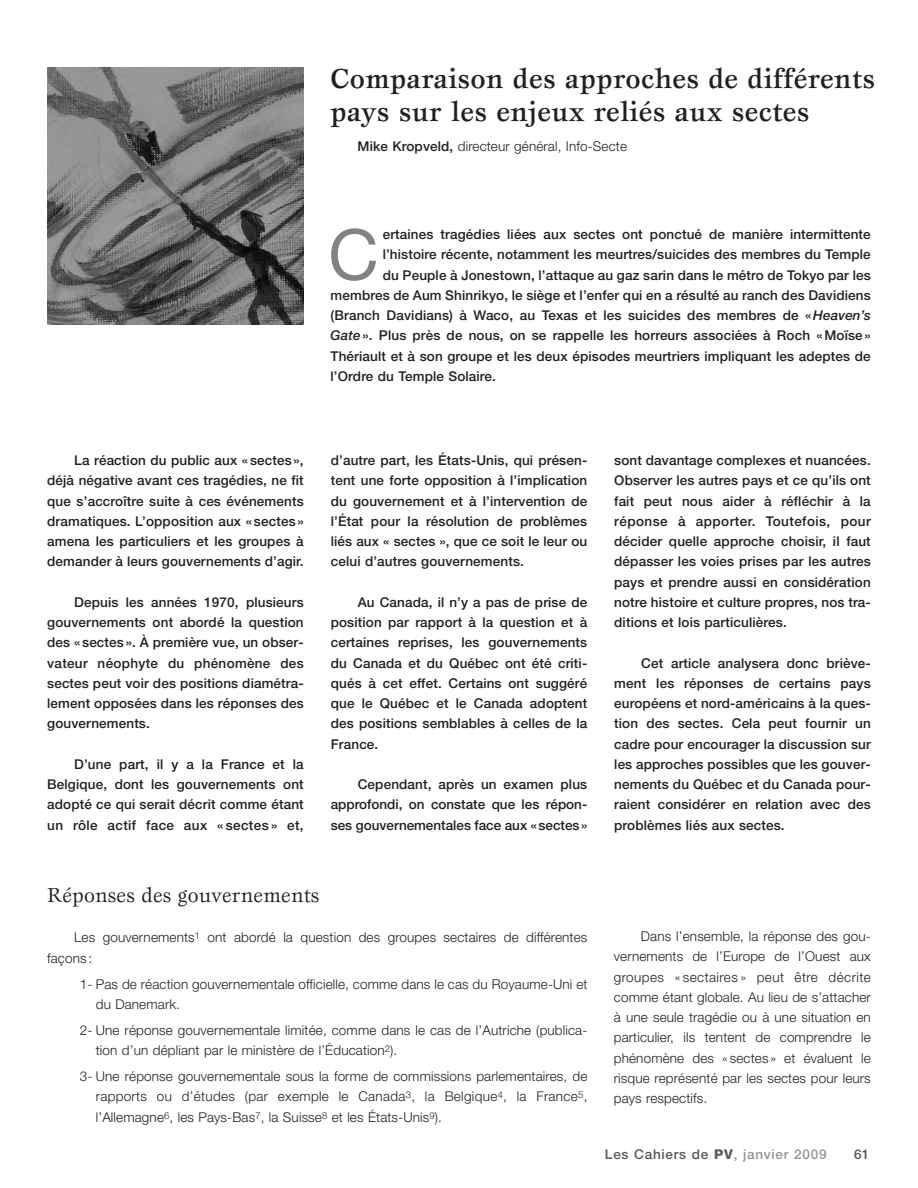
<style>
.page{position:relative;width:918px;height:1188px;background:#fff}
.page>*{position:absolute;margin:0;border:0;box-sizing:border-box;transform-origin:0 0}
.t1{font:70.2px "Helvetica Neue";color:#808284}
.t2{font:500 28.5px/33px "Esprit";letter-spacing:.01em;color:#231f20}
.t3{font:21px "Esprit";letter-spacing:.01em;color:#231f20}
.t4{font:500 13.5px/20.2px "Helvetica Neue";letter-spacing:.01em;color:#231f20;text-align:justify}
.t5{font:300 13.5px/20.2px "Helvetica Neue";letter-spacing:.01em;color:#231f20}
.t6{font:500 13.5px "Helvetica Neue";letter-spacing:.055em;color:#58595b}
.s1{font-weight:500}
.s2{font-style:italic}
.s3{font-weight:800}
.s4{color:#939598}
</style>
<div class="page">
<img style="left:47px;top:68px;width:257px;height:256px">
<h2 class="t2" style="left:331px;top:65px;width:546px">Comparaison des approches de différents pays sur les enjeux reliés aux sectes</h2>
<p class="t5" style="left:358px;top:137px;width:271px"><span class="s1">Mike Kropveld,</span> directeur général, Info-Secte</p>
<h1 class="t1" style="left:328px;top:230px;width:52px">C</h1>
<p class="t4" style="left:383px;top:225px;width:490px">ertaines tragédies liées aux sectes ont ponctué de manière intermittente</p>
<p class="t4" style="left:383px;top:246px;width:490px">l’histoire récente, notamment les meurtres/suicides des membres du Temple</p>
<p class="t4" style="left:383px;top:266px;width:490px">du Peuple à Jonestown, l’attaque au gaz sarin dans le métro de Tokyo par les</p>
<p class="t4" style="left:331px;top:286px;width:542px">membres de Aum Shinrikyo, le siège et l’enfer qui en a résulté au ranch des Davidiens</p>
<p class="t4" style="left:331px;top:306px;width:542px">(Branch Davidians) à Waco, au Texas et les suicides des membres de «<span class="s2">Heaven’s</span></p>
<p class="t4" style="left:331px;top:327px;width:542px"><span class="s2">Gate</span>». Plus près de nous, on se rappelle les horreurs associées à Roch «Moïse»</p>
<p class="t4" style="left:331px;top:347px;width:542px">Thériault et à son groupe et les deux épisodes meurtriers impliquant les adeptes de</p>
<p class="t4" style="left:331px;top:367px;width:167px">l’Ordre du Temple Solaire.</p>
<p class="t4" style="left:47px;top:451px;width:258px;text-indent:27px">La réaction du public aux «sectes», déjà négative avant ces tragédies, ne fit que s’accroître suite à ces événements dramatiques. L’opposition aux «sectes» amena les particuliers et les groupes à demander à leurs gouvernements d’agir.</p>
<p class="t4" style="left:47px;top:593px;width:258px;text-indent:27px">Depuis les années 1970, plusieurs gouvernements ont abordé la question des «sectes». À première vue, un obser&shy;vateur néophyte du phénomène des sectes peut voir des positions diamétra&shy;lement opposées dans les réponses des gouvernements.</p>
<p class="t4" style="left:47px;top:755px;width:258px;text-indent:27px">D’une part, il y a la France et la Belgique, dont les gouvernements ont adopté ce qui serait décrit comme étant un rôle actif face aux « sectes » et,</p>
<p class="t4" style="left:331px;top:451px;width:258px">d’autre part, les États-Unis, qui présen&shy;tent une forte opposition à l’implication du gouvernement et à l’intervention de l’État pour la résolution de problèmes liés aux « sectes », que ce soit le leur ou celui d’autres gouvernements.</p>
<p class="t4" style="left:331px;top:593px;width:258px;text-indent:27px">Au Canada, il n’y a pas de prise de position par rapport à la question et à certaines reprises, les gouvernements du Canada et du Québec ont été criti&shy;qués à cet effet. Certains ont suggéré que le Québec et le Canada adoptent des positions semblables à celles de la France.</p>
<p class="t4" style="left:331px;top:775px;width:258px;text-indent:27px">Cependant, après un examen plus approfondi, on constate que les répon&shy;ses gouvernementales face aux «sectes»</p>
<p class="t4" style="left:614px;top:451px;width:258px">sont davantage complexes et nuancées.<br>Observer les autres pays et ce qu’ils ont fait peut nous aider à réfléchir à la réponse à apporter. Toutefois, pour décider quelle approche choisir, il faut dépasser les voies prises par les autres pays et prendre aussi en considération notre histoire et culture propres, nos tra&shy;ditions et lois particulières.</p>
<p class="t4" style="left:614px;top:654px;width:258px;text-indent:27px">Cet article analysera donc briève&shy;ment les réponses de certains pays européens et nord-américains à la ques&shy;tion des sectes. Cela peut fournir un cadre pour encourager la discussion sur les approches possibles que les gouver&shy;nements du Québec et du Canada pour&shy;raient considérer en relation avec des problèmes liés aux sectes.</p>
<h3 class="t3" style="left:47px;top:886px;width:274px">Réponses des gouvernements</h3>
<p class="t5" style="left:47px;top:929px;width:542px;text-indent:27px">Les gouvernements<sup>1</sup> ont abordé la question des groupes sectaires de différentes façons:</p>
<p class="t5" style="left:96px;top:975px;width:493px;text-indent:-16px">1- Pas de réaction gouvernementale officielle, comme dans le cas du Royaume-Uni et du Danemark.</p>
<p class="t5" style="left:96px;top:1021px;width:493px;text-indent:-16px">2- Une réponse gouvernementale limitée, comme dans le cas de l’Autriche (publica&shy;tion d’un dépliant par le ministère de l’Éducation<sup>2</sup>).</p>
<p class="t5" style="left:96px;top:1068px;width:493px;text-align:justify;text-indent:-16px">3- Une réponse gouvernementale sous la forme de commissions parlementaires, de rapports ou d’études (par exemple le Canada<sup>3</sup>, la Belgique<sup>4</sup>, la France<sup>5</sup>, l’Allemagne<sup>6</sup>, les Pays-Bas<sup>7</sup>, la Suisse<sup>8</sup> et les États-Unis<sup>9</sup>).</p>
<p class="t5" style="left:614px;top:927px;width:258px;text-align:justify;text-indent:27px">Dans l’ensemble, la réponse des gou&shy;vernements de l’Europe de l’Ouest aux groupes « sectaires » peut être décrite comme étant globale. Au lieu de s’attacher à une seule tragédie ou à une situation en particulier, ils tentent de comprendre le phénomène des «sectes» et évaluent le risque représenté par les sectes pour leurs pays respectifs.</p>
<p class="t6" style="left:605px;top:1149px;width:223px">Les Cahiers de <span class="s3">PV</span><span class="s4">, janvier 2009</span></p>
<p class="t6" style="left:854px;top:1149px;width:17px">61</p>
</div>
